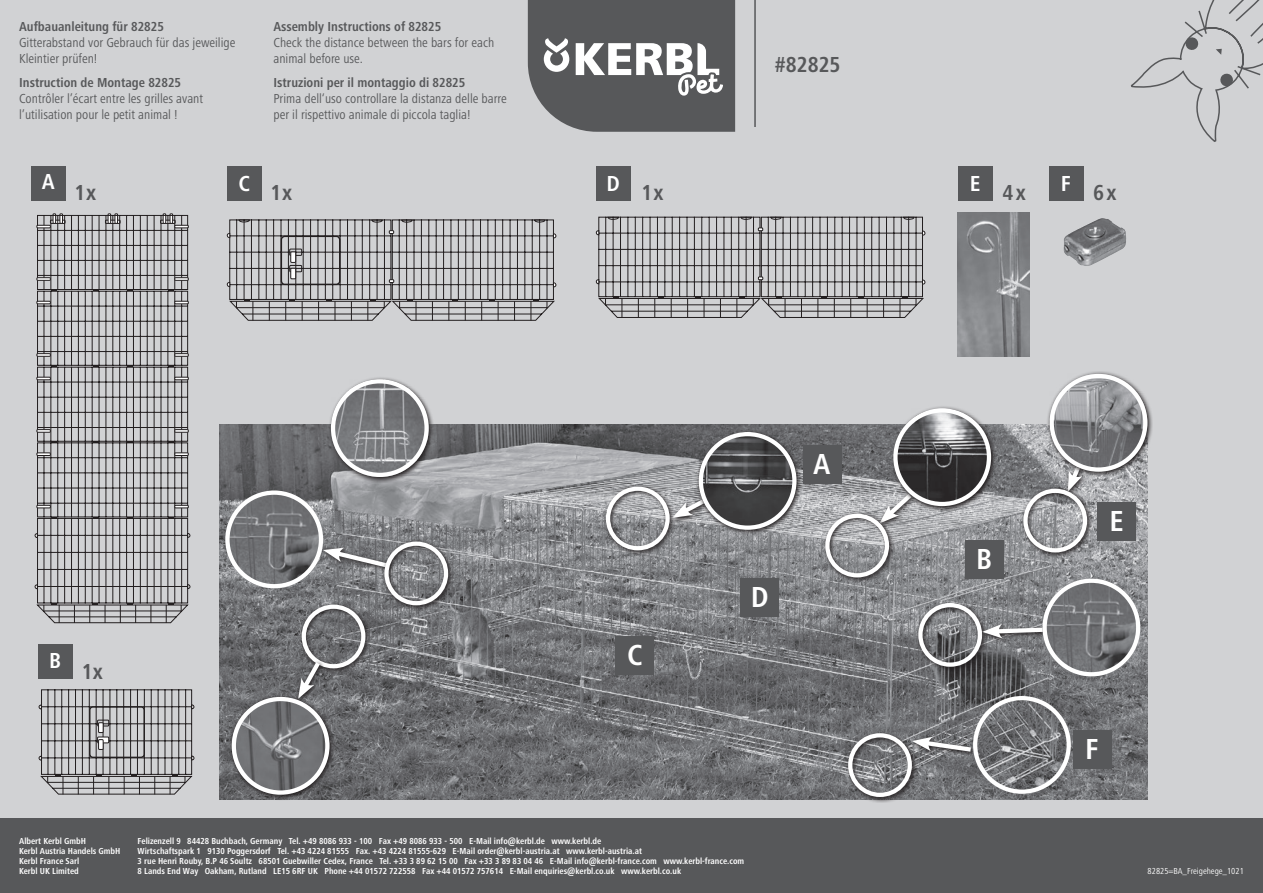
<style>
.page{position:relative;width:1263px;height:893px;background:#d1d2d4}
.page>*{position:absolute;margin:0;border:0;box-sizing:border-box;transform-origin:0 0}
.t1{font:700 condensed 30px "Frutiger Next LTW1 G";color:#fff}
.t2{font:700 condensed 22.5px "Frutiger Next LTW1 G";letter-spacing:.02em;color:#57585a}
.t3{font:700 condensed 22.5px "Frutiger Next LTW1 G";color:#fff}
.t4{font:condensed 13.5px/15.9px "Frutiger Next LTW1 G";color:#57585a}
.t5{font:700 condensed 13.5px "Frutiger Next LTW1 G";color:#57585a}
.t6{font:700 condensed 9px "Frutiger Next LTW1 G";color:#fff}
.t7{font:condensed 9px "Frutiger Next LTW1 G";color:#fff}
</style>
<div class="page">
<div style="left:0;top:818px;width:1263px;height:75px;background:#57585a"></div>
<hr style="left:754px;top:0;width:2px;height:127px;background:#57585a">
<svg style="left:1130px;top:0;width:133px;height:142px"></svg>
<svg style="left:528px;top:0;width:207px;height:132px"></svg>
<svg style="left:35px;top:213px;width:156px;height:410px"></svg>
<div style="left:32px;top:166px;width:34px;height:34px;background:#57585a"></div>
<svg style="left:38px;top:689px;width:157px;height:106px"></svg>
<div style="left:98px;top:739px;width:5px;height:11px;border:1px solid #231f20"></div>
<div style="left:38px;top:645px;width:34px;height:34px;background:#57585a"></div>
<svg style="left:227px;top:219px;width:329px;height:102px"></svg>
<div style="left:227px;top:166px;width:34px;height:34px;background:#57585a"></div>
<svg style="left:596px;top:216px;width:329px;height:102px"></svg>
<div style="left:596px;top:166px;width:34px;height:34px;background:#57585a"></div>
<div style="left:958px;top:166px;width:34px;height:34px;background:#57585a"></div>
<img style="left:957px;top:213px;width:73px;height:143px">
<div style="left:1049px;top:166px;width:34px;height:34px;background:#57585a"></div>
<img style="left:1063px;top:218px;width:63px;height:48px">
<img style="left:219px;top:425px;width:928px;height:374px">
<svg style="left:298px;top:601px;width:73px;height:73px"></svg>
<div style="left:302px;top:605px;width:63px;height:63px;border:4px solid #fff;border-radius:50%"></div>
<svg style="left:915px;top:600px;width:73px;height:73px"></svg>
<div style="left:918px;top:603px;width:64px;height:64px;border:4px solid #fff;border-radius:50%"></div>
<svg style="left:845px;top:730px;width:73px;height:73px"></svg>
<div style="left:848px;top:733px;width:64px;height:64px;border:4px solid #fff;border-radius:50%"></div>
<svg style="left:1065px;top:478px;width:22px;height:7px"></svg>
<svg style="left:1067px;top:478px;width:17px;height:7px"></svg>
<svg style="left:676px;top:518px;width:19px;height:6px"></svg>
<svg style="left:676px;top:493px;width:19px;height:25px"></svg>
<svg style="left:877px;top:491px;width:40px;height:38px"></svg>
<svg style="left:879px;top:489px;width:37px;height:34px"></svg>
<svg style="left:980px;top:621px;width:65px;height:23px"></svg>
<svg style="left:982px;top:624px;width:61px;height:14px"></svg>
<svg style="left:321px;top:545px;width:60px;height:29px"></svg>
<svg style="left:323px;top:548px;width:58px;height:23px"></svg>
<svg style="left:910px;top:734px;width:64px;height:23px"></svg>
<svg style="left:912px;top:737px;width:62px;height:17px"></svg>
<svg style="left:328px;top:377px;width:107px;height:106px"></svg>
<img style="left:331px;top:379px;width:98px;height:98px;border-radius:49px">
<div style="left:331px;top:379px;width:98px;height:98px;border:4px solid #fff;border-radius:50%"></div>
<svg style="left:695px;top:429px;width:107px;height:107px"></svg>
<img style="left:700px;top:432px;width:96px;height:95px">
<div style="left:699px;top:432px;width:97px;height:98px;border:4px solid #fff;border-radius:50%"></div>
<svg style="left:890px;top:406px;width:107px;height:106px"></svg>
<img style="left:896px;top:408px;width:91px;height:98px">
<div style="left:893px;top:408px;width:98px;height:98px;border:4px solid #fff;border-radius:50%"></div>
<svg style="left:381px;top:538px;width:73px;height:73px"></svg>
<div style="left:384px;top:541px;width:64px;height:64px;border:4px solid #fff;border-radius:50%"></div>
<svg style="left:295px;top:660px;width:30px;height:34px"></svg>
<svg style="left:298px;top:658px;width:26px;height:36px"></svg>
<svg style="left:228px;top:694px;width:107px;height:106px"></svg>
<svg style="left:232px;top:697px;width:97px;height:98px"></svg>
<img style="left:232px;top:697px;width:97px;height:98px;border-radius:49px">
<div style="left:232px;top:697px;width:97px;height:98px;border:4px solid #fff;border-radius:50%"></div>
<svg style="left:1046px;top:371px;width:107px;height:107px"></svg>
<img style="left:1049px;top:374px;width:98px;height:98px;border-radius:49px">
<div style="left:1049px;top:374px;width:98px;height:98px;border:4px solid #fff;border-radius:50%"></div>
<img style="left:1042px;top:579px;width:98px;height:97px;border-radius:49px">
<div style="left:1042px;top:579px;width:98px;height:97px;border:4px solid #fff;border-radius:50%"></div>
<img style="left:225px;top:490px;width:98px;height:98px;border-radius:49px">
<div style="left:225px;top:490px;width:98px;height:98px;border:4px solid #fff;border-radius:50%"></div>
<svg style="left:822px;top:510px;width:73px;height:73px"></svg>
<div style="left:825px;top:514px;width:64px;height:63px;border:4px solid #fff;border-radius:50%"></div>
<svg style="left:1020px;top:485px;width:73px;height:73px"></svg>
<div style="left:1023px;top:489px;width:64px;height:63px;border:4px solid #fff;border-radius:50%"></div>
<div style="left:616px;top:636px;width:38px;height:38px;background:#57585a"></div>
<div style="left:965px;top:540px;width:38px;height:39px;background:#57585a"></div>
<div style="left:803px;top:445px;width:38px;height:38px;background:#57585a"></div>
<img style="left:975px;top:701px;width:93px;height:91px">
<div style="left:973px;top:696px;width:98px;height:98px;border:4px solid #fff;border-radius:50%"></div>
<div style="left:1073px;top:730px;width:38px;height:38px;background:#57585a"></div>
<svg style="left:603px;top:483px;width:73px;height:73px"></svg>
<div style="left:606px;top:487px;width:64px;height:63px;border:4px solid #fff;border-radius:50%"></div>
<div style="left:1098px;top:502px;width:38px;height:38px;background:#57585a"></div>
<div style="left:741px;top:578px;width:38px;height:39px;background:#57585a"></div>
<h3 class="t5" style="left:19px;top:19px;width:146px">Aufbauanleitung für 82825</h3>
<h3 class="t4" style="left:19px;top:35px;width:218px">Gitterabstand vor Gebrauch für das jeweilige<br>Kleintier prüfen!</h3>
<h3 class="t5" style="left:19px;top:75px;width:164px">Instruction de Montage 82825</h3>
<h3 class="t4" style="left:19px;top:91px;width:186px">Contrôler l’écart entre les grilles avant l’utilisation pour le petit animal !</h3>
<h3 class="t5" style="left:273px;top:19px;width:169px">Assembly Instructions of 82825</h3>
<h3 class="t4" style="left:273px;top:35px;width:222px">Check the distance between the bars for each animal before use.</h3>
<h3 class="t5" style="left:273px;top:75px;width:193px">Istruzioni per il montaggio di 82825</h3>
<h3 class="t4" style="left:273px;top:91px;width:235px">Prima dell‘uso controllare la distanza delle barre per il rispettivo animale di piccola taglia!</h3>
<h2 class="t2" style="left:775px;top:52px;width:67px">#82825</h2>
<h2 class="t3" style="left:42px;top:169px;width:15px">A</h2>
<h2 class="t2" style="left:74px;top:180px;width:23px">1x</h2>
<h2 class="t3" style="left:49px;top:648px;width:13px">B</h2>
<h2 class="t2" style="left:82px;top:658px;width:23px">1x</h2>
<h2 class="t2" style="left:238px;top:180px;width:55px"><sup>C</sup> 1x</h2>
<h2 class="t2" style="left:607px;top:180px;width:58px"><sup>D</sup> 1x</h2>
<h2 class="t2" style="left:970px;top:180px;width:57px"><sup>E</sup> 4x</h2>
<h2 class="t2" style="left:1061px;top:180px;width:57px"><sup>F</sup> 6x</h2>
<h1 class="t1" style="left:627px;top:637px;width:17px">C</h1>
<h1 class="t1" style="left:751px;top:580px;width:19px">D</h1>
<h1 class="t1" style="left:813px;top:446px;width:19px">A</h1>
<h1 class="t1" style="left:976px;top:542px;width:17px">B</h1>
<h1 class="t1" style="left:1110px;top:504px;width:16px">E</h1>
<h1 class="t1" style="left:1085px;top:731px;width:15px">F</h1>
<p class="t6" style="left:19px;top:836px;width:68px">Albert Kerbl GmbH</p>
<p class="t6" style="left:138px;top:836px;width:465px">Felizenzell 9 84428 Buchbach, Germany Tel. +49 8086 933 - 100 Fax +49 8086 933 - 500 E-Mail info@kerbl.de www.kerbl.de</p>
<p class="t6" style="left:19px;top:846px;width:103px">Kerbl Austria Handels GmbH</p>
<p class="t6" style="left:138px;top:846px;width:506px">Wirtschaftspark 1 9130 Poggersdorf Tel. +43 4224 81555 Fax. +43 4224 81555-629 E-Mail order@kerbl-austria.at www.kerbl-austria.at</p>
<p class="t6" style="left:19px;top:856px;width:62px">Kerbl France Sarl</p>
<p class="t6" style="left:138px;top:856px;width:608px">3 rue Henri Rouby, B.P 46 Soultz 68501 Guebwiller Cedex, France Tel. +33 3 89 62 15 00 Fax +33 3 89 83 04 46 E-Mail info@kerbl-france.com www.kerbl-france.com</p>
<p class="t6" style="left:19px;top:866px;width:61px">Kerbl UK Limited</p>
<p class="t6" style="left:138px;top:866px;width:545px">8 Lands End Way Oakham, Rutland LE15 6RF UK Phone +44 01572 722558 Fax +44 01572 757614 E-Mail enquiries@kerbl.co.uk www.kerbl.co.uk</p>
<p class="t7" style="left:1147px;top:866px;width:98px">82825=BA_Freigehege_1021</p>
</div>
